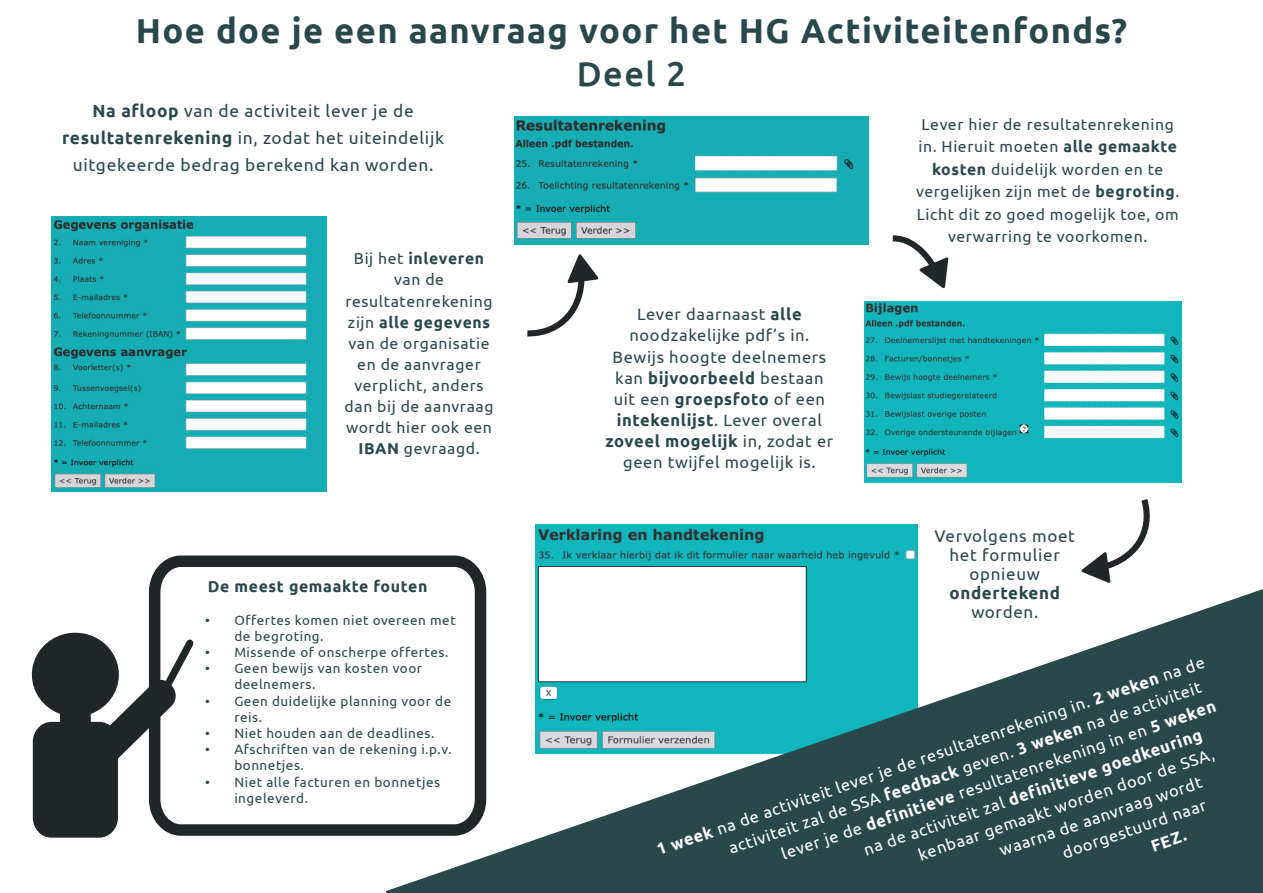
<style>
.page{position:relative;width:1263px;height:893px;background:#fff}
.page>*{position:absolute;margin:0;border:0;box-sizing:border-box;transform-origin:0 0}
.t1{font:700 34.5px "Ubuntu";letter-spacing:.04em;color:#29484c}
.t2{font:500 34.5px "Ubuntu";color:#29484c}
.t3{font:17.4px/26.7px "Ubuntu";letter-spacing:.04em;color:#29484c;text-align:center}
.t4{font:16.95px/18.9px "Ubuntu";letter-spacing:.04em;color:#29484c;text-align:center}
.t5{font:16.5px "Ubuntu";color:#fff}
.t6{font:16.5px/21.1px "Ubuntu";letter-spacing:.04em;color:#29484c;text-align:center}
.t7{font:700 16.5px "Ubuntu";color:#fff}
.t8{font:700 15.9px "Ubuntu";letter-spacing:.04em;color:#29474d}
.t9{font:15.75px/21.1px "Ubuntu";letter-spacing:.04em;color:#29484c;text-align:center}
.t10{font:13.5px/16.2px "Ubuntu";letter-spacing:.04em;color:#29484c}
.s1{font-weight:700}
.s2{font-weight:400}
</style>
<div class="page">
<svg style="left:527px;top:254px;width:72px;height:83px"></svg>
<img style="left:864px;top:302px;width:318px;height:180px">
<svg style="left:892px;top:235px;width:56px;height:54px"></svg>
<img style="left:52px;top:216px;width:275px;height:275px">
<img style="left:514px;top:117px;width:354px;height:127px">
<img style="left:536px;top:524px;width:381px;height:65px">
<svg style="left:148px;top:555px;width:339px;height:281px"></svg>
<svg style="left:32px;top:633px;width:162px;height:205px"></svg>
<svg style="left:386px;top:589px;width:877px;height:304px;fill:#29484c"></svg>
<svg style="left:1081px;top:499px;width:68px;height:84px"></svg>
<p class="t1" style="left:136px;top:10px;width:993px">Hoe doe je een aanvraag voor het HG Activiteitenfonds?</p>
<p class="t2" style="left:577px;top:52px;width:111px">Deel 2</p>
<p class="t3" style="left:62px;top:97px;width:384px"><span class="s1">Na afloop</span> van de activiteit lever je de <span class="s1">resultatenrekening</span> in, zodat het uiteindelijk uitgekeerde bedrag berekend kan worden.</p>
<p class="t9" style="left:916px;top:113px;width:265px;line-height:22.4px">Lever hier de resultatenrekening in. Hieruit moeten <span class="s1">alle gemaakte kosten</span> duidelijk worden en te vergelijken zijn met de <span class="s1">begroting</span>.<br>Licht dit zo goed mogelijk toe, om verwarring te voorkomen.</p>
<p class="t9" style="left:345px;top:248px;width:150px">Bij het <span class="s1">inleveren </span>van de resultatenrekening zijn <span class="s1">alle gegevens </span>van de organisatie en de aanvrager verplicht, anders dan bij de aanvraag wordt hier ook een<br><span class="s1">IBAN</span> gevraagd.</p>
<p class="t8" style="left:208px;top:577px;width:221px">De meest gemaakte fouten</p>
<p class="t10" style="left:234px;top:611px;width:223px;text-indent:-29px">• Offertes komen niet overeen met de begroting.</p>
<p class="t10" style="left:205px;top:644px;width:245px">• Missende of onscherpe offertes.</p>
<p class="t10" style="left:234px;top:660px;width:189px;text-indent:-29px">• Geen bewijs van kosten voor deelnemers.</p>
<p class="t10" style="left:234px;top:692px;width:218px;text-indent:-29px">• Geen duidelijke planning voor de reis.</p>
<p class="t10" style="left:205px;top:725px;width:231px">• Niet houden aan de deadlines.</p>
<p class="t10" style="left:234px;top:741px;width:219px;text-indent:-29px">• Afschriften van de rekening i.p.v. bonnetjes.</p>
<p class="t10" style="left:234px;top:773px;width:207px;text-indent:-29px">• Niet alle facturen en bonnetjes ingeleverd.</p>
<p class="t6" style="left:605px;top:303px;width:229px">Lever daarnaast <span class="s1">alle </span>noodzakelijke pdf’s in.<br>Bewijs hoogte deelnemers kan <span class="s1">bijvoorbeeld</span> bestaan uit een <span class="s1">groepsfoto</span> of een <span class="s1">intekenlijst</span>. Lever overal <span class="s1">zoveel mogelijk</span> in, zodat er geen twijfel mogelijk is.</p>
<p class="t4" style="left:934px;top:526px;width:142px">Vervolgens moet het formulier opnieuw <span class="s1">ondertekend </span>worden.</p>
<p class="t5" style="left:654px;top:840px;width:580px;rotate:-19deg"><span class="s1">1 week</span> na de activiteit lever je de resultatenrekening in. <span class="s1">2 weken</span> na de</p>
<p class="t5" style="left:726px;top:839px;width:500px;rotate:-19deg">activiteit zal de SSA <span class="s1">feedback</span> geven. <span class="s1">3 weken</span> na de activiteit</p>
<p class="t5" style="left:779px;top:845px;width:460px;rotate:-19deg">lever je de <span class="s1">definitieve</span> resultatenrekening in en <span class="s1">5 weken</span></p>
<p class="t7" style="left:861px;top:841px;width:358px;rotate:-19deg"><span class="s2">na de activiteit zal</span> definitieve goedkeuring</p>
<p class="t5" style="left:916px;top:845px;width:313px;rotate:-19deg">kenbaar gemaakt worden door de SSA,</p>
<p class="t5" style="left:997px;top:841px;width:214px;rotate:-19deg">waarna de aanvraag wordt</p>
<p class="t5" style="left:1060px;top:844px;width:152px;rotate:-19deg">doorgestuurd naar</p>
<p class="t7" style="left:1148px;top:837px;width:38px;rotate:-19deg">FEZ.</p>
</div>
